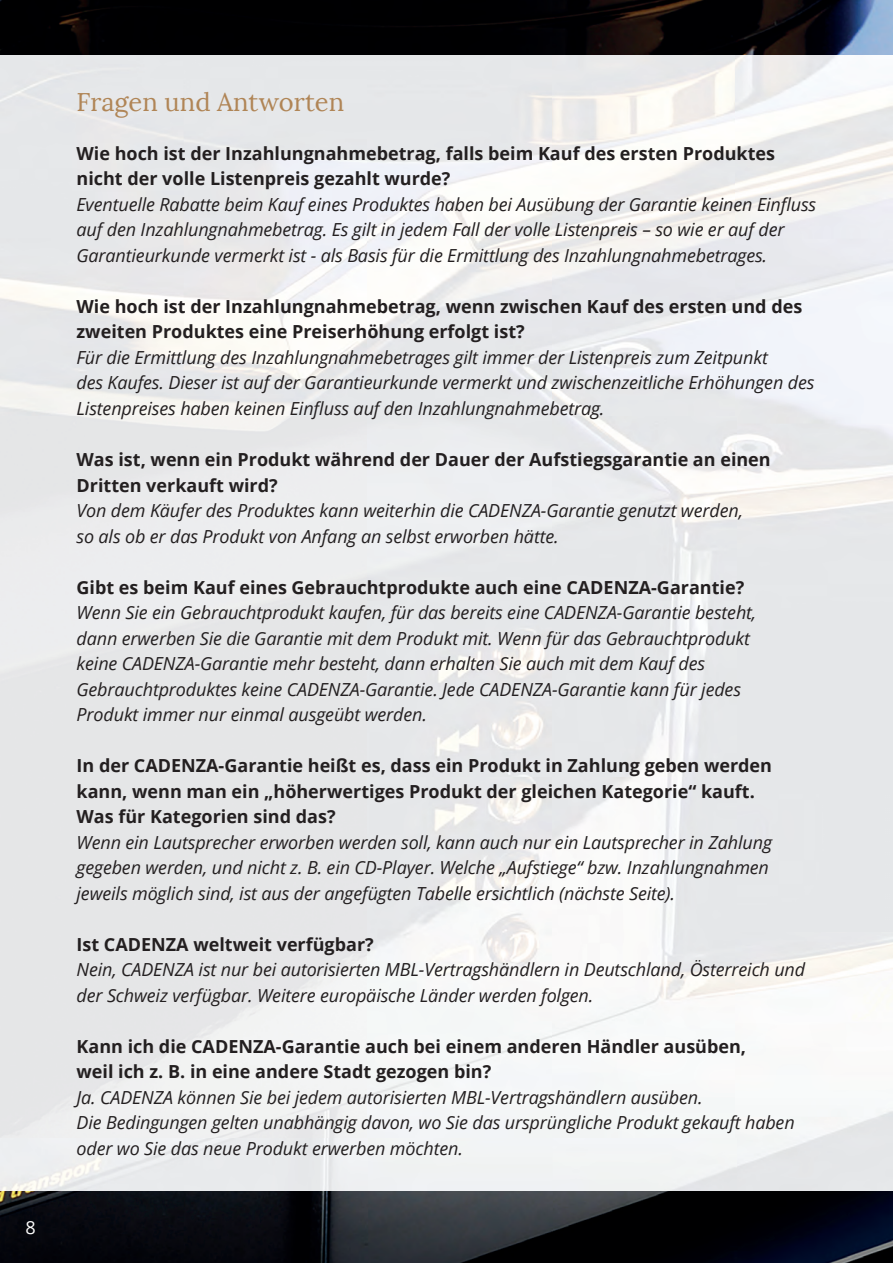
<style>
.page{position:relative;width:893px;height:1263px;background:#fff}
.page>*{position:absolute;margin:0;border:0;box-sizing:border-box;transform-origin:0 0}
.t1{font:25.5px "Lora";color:#b08556}
.t2{font:italic 18px/25.5px "Open Sans";letter-spacing:-.01em;color:#231f20}
.t3{font:700 18px/25.5px "Open Sans";color:#231f20}
.t4{font:18px "Open Sans";color:#fff}
</style>
<div class="page">
<img style="left:0;top:0;width:893px;height:1263px">
<img style="left:0;top:55px;width:893px;height:1136px">
<p class="t4" style="left:26px;top:1215px;width:12px">8</p>
<h1 class="t1" style="left:77px;top:86px;width:269px">Fragen und Antworten</h1>
<p class="t3" style="left:77px;top:140px;width:700px">Wie hoch ist der Inzahlungnahmebetrag, falls beim Kauf des ersten Produktes nicht der volle Listenpreis gezahlt wurde?</p>
<p class="t2" style="left:77px;top:191px;width:741px">Eventuelle Rabatte beim Kauf eines Produktes haben bei Ausübung der Garantie keinen Einfluss auf den Inzahlungnahmebetrag. Es gilt in jedem Fall der volle Listenpreis – so wie er auf der<br>Garantieurkunde vermerkt ist - als Basis für die Ermittlung des Inzahlungnahmebetrages.</p>
<p class="t3" style="left:77px;top:293px;width:727px">Wie hoch ist der Inzahlungnahmebetrag, wenn zwischen Kauf des ersten und des zweiten Produktes eine Preiserhöhung erfolgt ist?</p>
<p class="t2" style="left:77px;top:344px;width:739px">Für die Ermittlung des Inzahlungnahmebetrages gilt immer der Listenpreis zum Zeitpunkt<br>des Kaufes. Dieser ist auf der Garantieurkunde vermerkt und zwischenzeitliche Erhöhungen des<br>Listenpreises haben keinen Einfluss auf den Inzahlungnahmebetrag.</p>
<p class="t3" style="left:77px;top:446px;width:696px">Was ist, wenn ein Produkt während der Dauer der Aufstiegsgarantie an einen<br>Dritten verkauft wird?</p>
<p class="t2" style="left:77px;top:497px;width:668px">Von dem Käufer des Produktes kann weiterhin die CADENZA-Garantie genutzt werden, so als ob er das Produkt von Anfang an selbst erworben hätte.</p>
<p class="t3" style="left:77px;top:574px;width:669px">Gibt es beim Kauf eines Gebrauchtprodukte auch eine CADENZA-Garantie?</p>
<p class="t2" style="left:77px;top:599px;width:681px">Wenn Sie ein Gebrauchtprodukt kaufen, für das bereits eine CADENZA-Garantie besteht, dann erwerben Sie die Garantie mit dem Produkt mit. Wenn für das Gebrauchtprodukt keine CADENZA-Garantie mehr besteht, dann erhalten Sie auch mit dem Kauf des Gebrauchtproduktes keine CADENZA-Garantie. Jede CADENZA-Garantie kann für jedes Produkt immer nur einmal ausgeübt werden.</p>
<p class="t3" style="left:77px;top:752px;width:697px">In der CADENZA-Garantie heißt es, dass ein Produkt in Zahlung geben werden kann, wenn man ein „höherwertiges Produkt der gleichen Kategorie“ kauft.<br>Was für Kategorien sind das?</p>
<p class="t2" style="left:77px;top:829px;width:697px">Wenn ein Lautsprecher erworben werden soll, kann auch nur ein Lautsprecher in Zahlung gegeben werden, und nicht z. B. ein CD-Player. Welche „Aufstiege“ bzw. Inzahlungnahmen jeweils möglich sind, ist aus der angefügten Tabelle ersichtlich (nächste Seite).</p>
<p class="t3" style="left:77px;top:931px;width:299px">Ist CADENZA weltweit verfügbar?</p>
<p class="t2" style="left:77px;top:956px;width:730px">Nein, CADENZA ist nur bei autorisierten MBL-Vertragshändlern in Deutschland, Österreich und der Schweiz verfügbar. Weitere europäische Länder werden folgen.</p>
<p class="t3" style="left:77px;top:1033px;width:671px">Kann ich die CADENZA-Garantie auch bei einem anderen Händler ausüben, weil ich z. B. in eine andere Stadt gezogen bin?</p>
<p class="t2" style="left:77px;top:1084px;width:720px">Ja. CADENZA können Sie bei jedem autorisierten MBL-Vertragshändlern ausüben.<br>Die Bedingungen gelten unabhängig davon, wo Sie das ursprüngliche Produkt gekauft haben oder wo Sie das neue Produkt erwerben möchten.</p>
</div>
